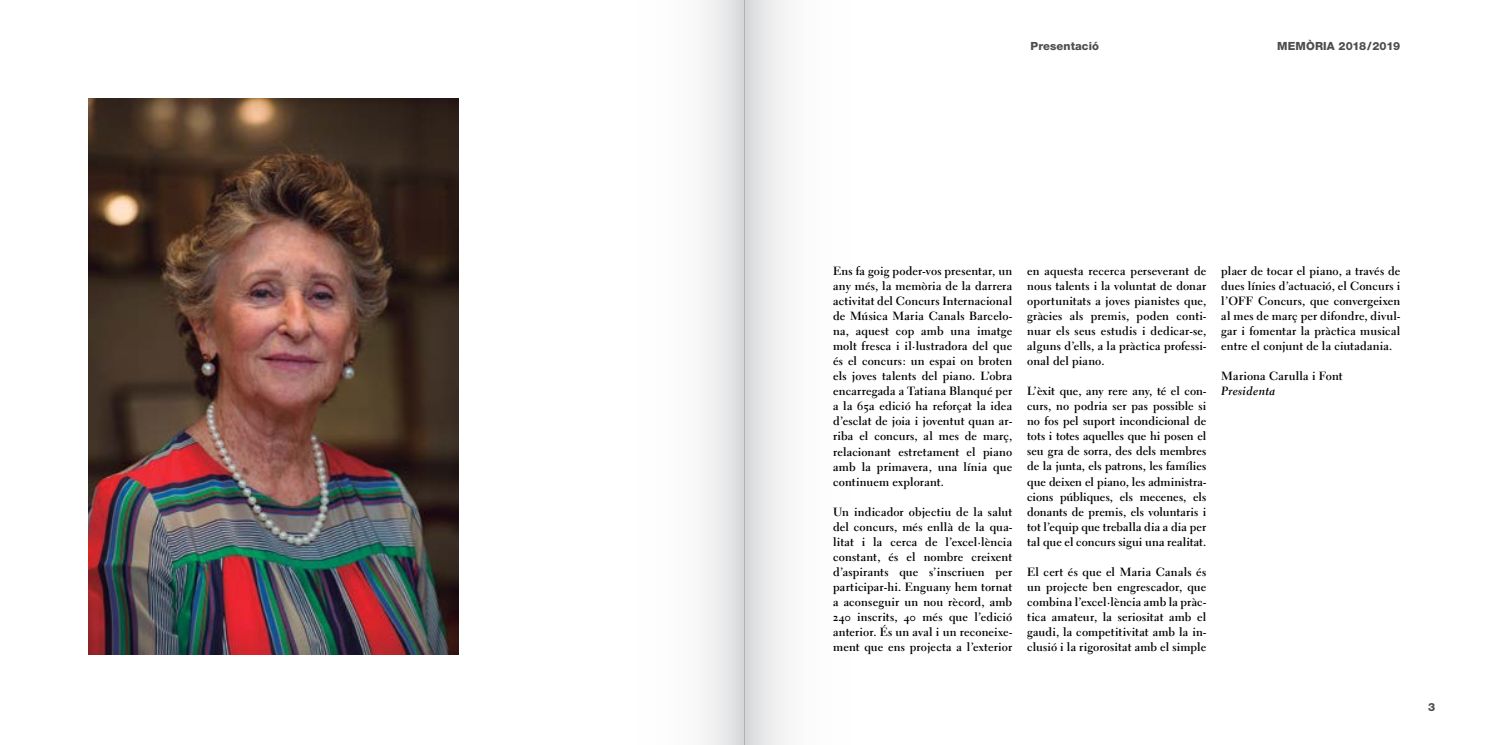
<style>
.page{position:relative;width:1489px;height:745px;background:#fff}
.page>*{position:absolute;margin:0;border:0;box-sizing:border-box;transform-origin:0 0}
.t1{font:11.88px/15px "Electra LH Bold Os F";letter-spacing:.01em;color:#000;text-align:justify}
.t2{font:11.88px "Electra LH Bold Cursive Os F";letter-spacing:.02em;color:#000}
.t3{font:800 11.25px "Helvetica Neue LT";letter-spacing:.01em;color:#4d4d4f}
</style>
<div class="page">
<div style="left:594px;top:0;width:150px;height:744px;background:linear-gradient(to right,#fff,#e8e8e9)"></div>
<div style="left:744px;top:0;width:151px;height:744px;background:linear-gradient(to right,#e6e7e8,#fff)"></div>
<img style="left:89px;top:99px;width:369px;height:555px">
<p class="t3" style="left:1030px;top:40px;width:70px">Presentació</p>
<p class="t3" style="left:1277px;top:40px;width:125px">MEMÒRIA 2018/2019</p>
<p class="t1" style="left:833px;top:263px;width:181px">Ens fa goig poder-vos presentar, un any més, la memòria de la darrera activitat del Concurs Internacional de Música Maria Canals Barcelo&shy;na, aquest cop amb una imatge molt fresca i il·lustradora del que és el concurs: un espai on broten els joves talents del piano. L’obra encarregada a Tatiana Blanqué per a la 65a edició ha reforçat la idea d’esclat de joia i joventut quan ar&shy;riba el concurs, al mes de març, relacionant estretament el piano amb la primavera, una línia que continuem explorant.</p>
<p class="t1" style="left:833px;top:503px;width:180px">Un indicador objectiu de la salut del concurs, més enllà de la qua&shy;litat i la cerca de l’excel·lència constant, és el nombre creixent d’aspirants que s’inscriuen per participar-hi. Enguany hem tornat a aconseguir un nou rècord, amb 240 inscrits, 40 més que l’edició anterior. És un aval i un reconeixe&shy;ment que ens projecta a l’exterior</p>
<p class="t1" style="left:1027px;top:263px;width:181px">en aquesta recerca perseverant de nous talents i la voluntat de donar oportunitats a joves pianistes que, gràcies als premis, poden conti&shy;nuar els seus estudis i dedicar-se, alguns d’ells, a la pràctica professi&shy;onal del piano.</p>
<p class="t1" style="left:1027px;top:383px;width:181px">L’èxit que, any rere any, té el con&shy;curs, no podria ser pas possible si no fos pel suport incondicional de tots i totes aquelles que hi posen el seu gra de sorra, des dels membres de la junta, els patrons, les famílies que deixen el piano, les administra&shy;cions públiques, els mecenes, els donants de premis, els voluntaris i tot l’equip que treballa dia a dia per tal que el concurs sigui una realitat.</p>
<p class="t1" style="left:1027px;top:563px;width:180px">El cert és que el Maria Canals és un projecte ben engrescador, que combina l’excel·lència amb la pràc&shy;tica amateur, la seriositat amb el gaudi, la competitivitat amb la in&shy;clusió i la rigorositat amb el simple</p>
<p class="t1" style="left:1221px;top:263px;width:180px">plaer de tocar el piano, a través de dues línies d’actuació, el Concurs i l’OFF Concurs, que convergeixen al mes de març per difondre, divul&shy;gar i fomentar la pràctica musical entre el conjunt de la ciutadania.</p>
<p class="t1" style="left:1221px;top:368px;width:123px">Mariona Carulla i Font</p>
<p class="t2" style="left:1221px;top:384px;width:56px">Presidenta</p>
<p class="t3" style="left:1428px;top:700px;width:9px">3</p>
</div>
